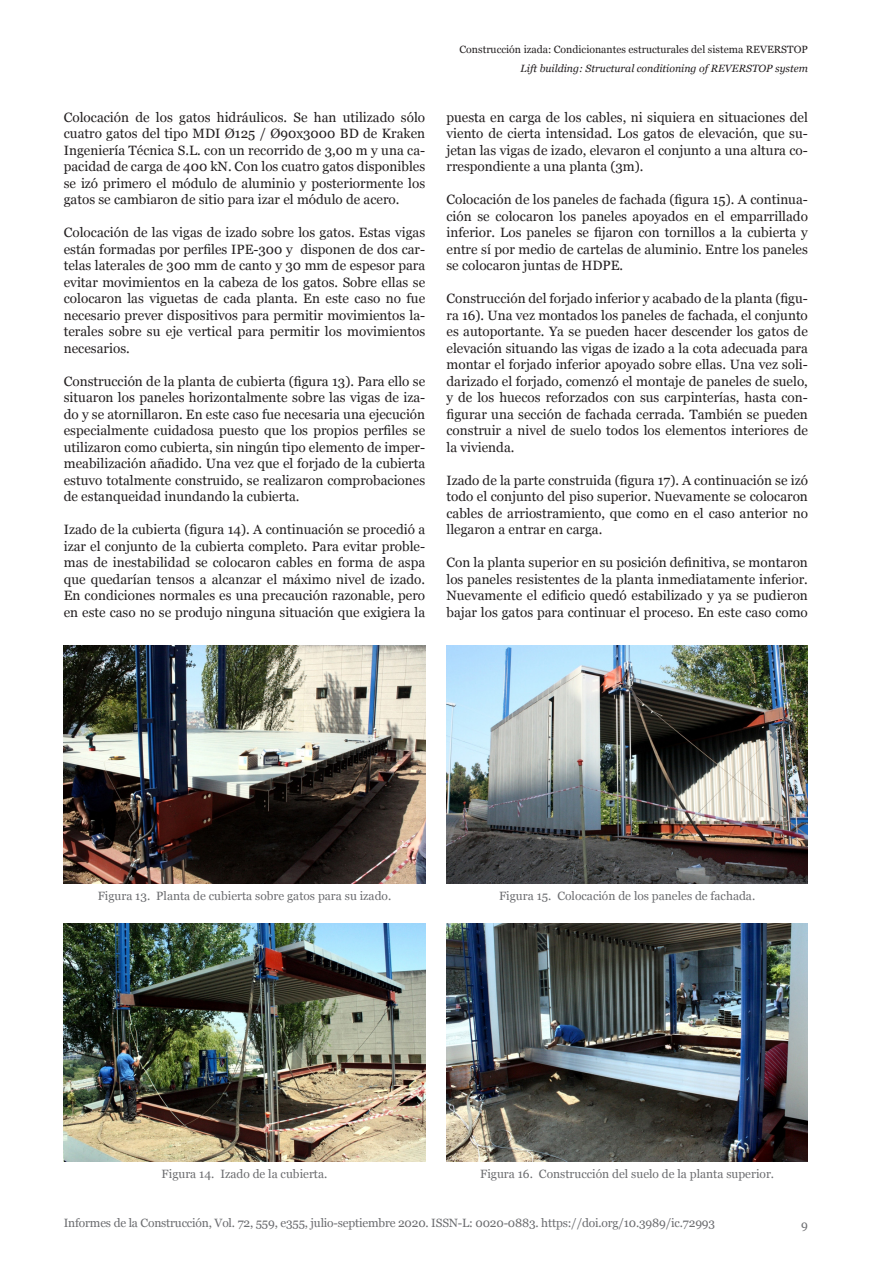
<style>
.page{position:relative;width:893px;height:1263px;background:#fff}
.page>*{position:absolute;margin:0;border:0;box-sizing:border-box;transform-origin:0 0}
.t1{font:13.5px/16.5px "Georgia";color:#231f20;text-align:justify}
.t2{font:12px "Georgia";color:#6c6d70}
.t3{font:10.5px "Georgia";color:#231f20}
.t4{font:italic 10.5px "Georgia";color:#231f20}
</style>
<div class="page">
<img style="left:64px;top:646px;width:361px;height:237px">
<img style="left:64px;top:923px;width:361px;height:238px">
<img style="left:446px;top:646px;width:362px;height:237px">
<img style="left:446px;top:923px;width:362px;height:238px">
<p class="t1" style="left:64px;top:109px;width:363px">Colocación de los gatos hidráulicos. Se han utilizado sólo cuatro gatos del tipo MDI Ø125 / Ø90x3000 BD de Kraken Ingeniería Técnica S.L. con un recorrido de 3,00 m y una ca&shy;pacidad de carga de 400 kN. Con los cuatro gatos disponibles se izó primero el módulo de aluminio y posteriormente los gatos se cambiaron de sitio para izar el módulo de acero.</p>
<p class="t1" style="left:64px;top:224px;width:363px">Colocación de las vigas de izado sobre los gatos. Estas vigas están formadas por perfiles IPE-300 y disponen de dos car&shy;telas laterales de 300 mm de canto y 30 mm de espesor para evitar movimientos en la cabeza de los gatos. Sobre ellas se colocaron las viguetas de cada planta. En este caso no fue necesario prever dispositivos para permitir movimientos la&shy;terales sobre su eje vertical para permitir los movimientos necesarios.</p>
<p class="t1" style="left:64px;top:373px;width:363px">Construcción de la planta de cubierta (figura 13). Para ello se situaron los paneles horizontalmente sobre las vigas de iza&shy;do y se atornillaron. En este caso fue necesaria una ejecución especialmente cuidadosa puesto que los propios perfiles se utilizaron como cubierta, sin ningún tipo elemento de imper&shy;meabilización añadido. Una vez que el forjado de la cubierta estuvo totalmente construido, se realizaron comprobaciones de estanqueidad inundando la cubierta.</p>
<p class="t1" style="left:64px;top:521px;width:363px">Izado de la cubierta (figura 14). A continuación se procedió a izar el conjunto de la cubierta completo. Para evitar proble&shy;mas de inestabilidad se colocaron cables en forma de aspa que quedarían tensos a alcanzar el máximo nivel de izado.<br>En condiciones normales es una precaución razonable, pero en este caso no se produjo ninguna situación que exigiera la</p>
<p class="t3" style="left:460px;top:43px;width:350px">Construcción izada: Condicionantes estructurales del sistema REVERSTOP</p>
<p class="t4" style="left:521px;top:63px;width:289px">Lift building: Structural conditioning of REVERSTOP system</p>
<p class="t1" style="left:446px;top:109px;width:363px">puesta en carga de los cables, ni siquiera en situaciones del viento de cierta intensidad. Los gatos de elevación, que su&shy;jetan las vigas de izado, elevaron el conjunto a una altura co&shy;rrespondiente a una planta (3m).</p>
<p class="t1" style="left:446px;top:191px;width:363px">Colocación de los paneles de fachada (figura 15). A continua&shy;ción se colocaron los paneles apoyados en el emparrillado inferior. Los paneles se fijaron con tornillos a la cubierta y entre sí por medio de cartelas de aluminio. Entre los paneles se colocaron juntas de HDPE.</p>
<p class="t1" style="left:446px;top:290px;width:363px">Construcción del forjado inferior y acabado de la planta (figu&shy;ra 16). Una vez montados los paneles de fachada, el conjunto es autoportante. Ya se pueden hacer descender los gatos de elevación situando las vigas de izado a la cota adecuada para montar el forjado inferior apoyado sobre ellas. Una vez soli&shy;darizado el forjado, comenzó el montaje de paneles de suelo, y de los huecos reforzados con sus carpinterías, hasta con&shy;figurar una sección de fachada cerrada. También se pueden construir a nivel de suelo todos los elementos interiores de la vivienda.</p>
<p class="t1" style="left:446px;top:472px;width:363px">Izado de la parte construida (figura 17). A continuación se izó todo el conjunto del piso superior. Nuevamente se colocaron cables de arriostramiento, que como en el caso anterior no llegaron a entrar en carga.</p>
<p class="t1" style="left:446px;top:554px;width:363px">Con la planta superior en su posición definitiva, se montaron los paneles resistentes de la planta inmediatamente inferior.<br>Nuevamente el edificio quedó estabilizado y ya se pudieron bajar los gatos para continuar el proceso. En este caso como</p>
<p class="t2" style="left:98px;top:889px;width:295px">Figura 13. Planta de cubierta sobre gatos para su izado.</p>
<p class="t2" style="left:499px;top:889px;width:258px">Figura 15. Colocación de los paneles de fachada.</p>
<p class="t2" style="left:162px;top:1167px;width:167px">Figura 14. Izado de la cubierta.</p>
<p class="t2" style="left:480px;top:1167px;width:295px">Figura 16. Construcción del suelo de la planta superior.</p>
<p class="t2" style="left:64px;top:1216px;width:653px">Informes de la Construcción, Vol. 72, 559, e355, julio-septiembre 2020. ISSN-L: 0020-0883. https://doi.org/10.3989/ic.72993</p>
<p class="t2" style="left:801px;top:1218px;width:8px">9</p>
</div>
